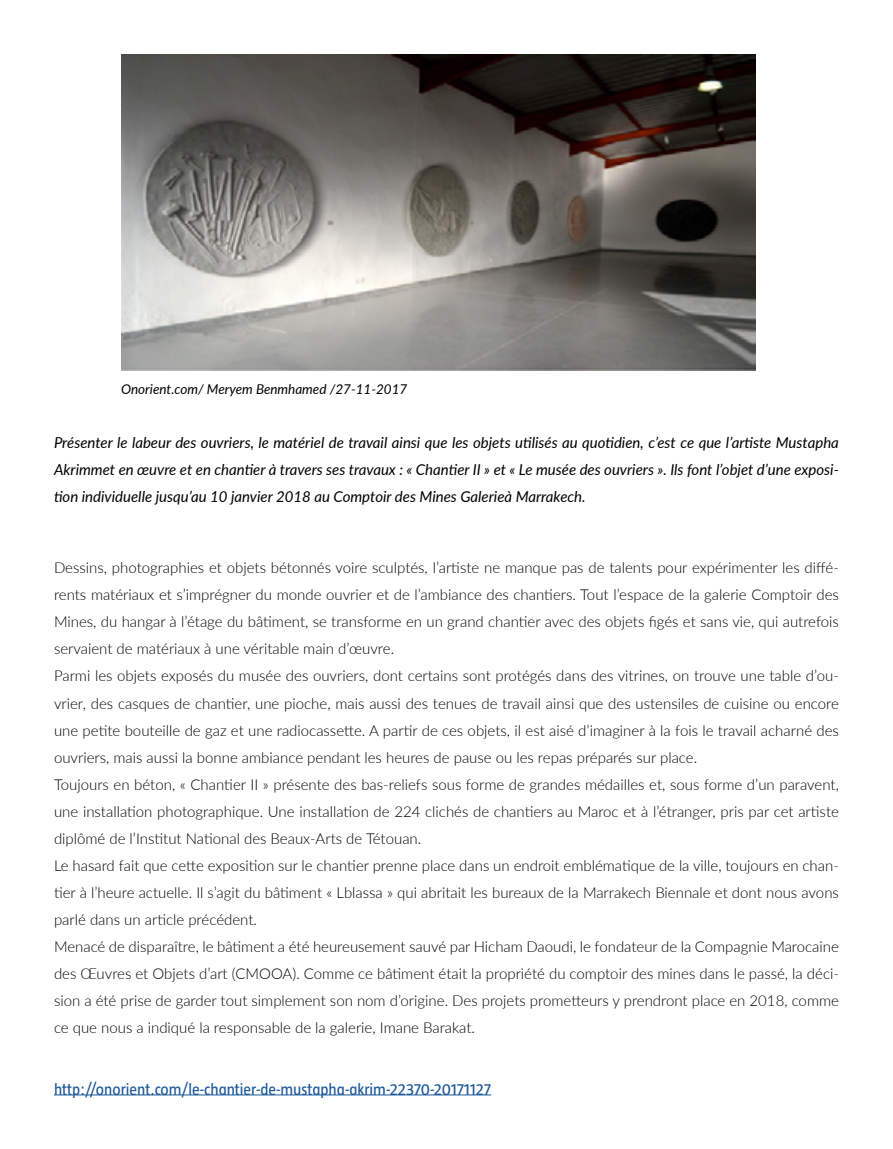
<style>
.page{position:relative;width:893px;height:1149px;background:#fff}
.page>*{position:absolute;margin:0;border:0;box-sizing:border-box;transform-origin:0 0}
.t1{font:16.5px "Taz";color:#1b5899}
.t2{font:300 15px/27px "Lato";color:#000;text-align:justify}
.t3{font:italic 15px/27px "Lato";color:#000;text-align:justify}
.t4{font:italic 13.5px "Lato";color:#000}
</style>
<div class="page">
<hr style="left:54px;top:1094px;width:437px;height:1px;background:#1b5899">
<img style="left:121px;top:54px;width:635px;height:316px">
<p class="t4" style="left:121px;top:379px;width:288px">Onorient.com/ Meryem Benmhamed /27-11-2017</p>
<p class="t3" style="left:54px;top:428px;width:786px">Présenter le labeur des ouvriers, le matériel de travail ainsi que les objets utilisés au quotidien, c’est ce que l’artiste Mustapha Akrimmet en œuvre et en chantier à travers ses travaux : « Chantier II » et « Le musée des ouvriers ». Ils font l’objet d’une exposi&shy;tion individuelle jusqu’au 10 janvier 2018 au Comptoir des Mines Galerieà Marrakech.</p>
<p class="t2" style="left:54px;top:553px;width:786px">Dessins, photographies et objets bétonnés voire sculptés, l’artiste ne manque pas de talents pour expérimenter les diffé&shy;rents matériaux et s’imprégner du monde ouvrier et de l’ambiance des chantiers. Tout l’espace de la galerie Comptoir des Mines, du hangar à l’étage du bâtiment, se transforme en un grand chantier avec des objets figés et sans vie, qui autrefois servaient de matériaux à une véritable main d’œuvre.</p>
<p class="t2" style="left:54px;top:661px;width:786px">Parmi les objets exposés du musée des ouvriers, dont certains sont protégés dans des vitrines, on trouve une table d’ou&shy;vrier, des casques de chantier, une pioche, mais aussi des tenues de travail ainsi que des ustensiles de cuisine ou encore une petite bouteille de gaz et une radiocassette. A partir de ces objets, il est aisé d’imaginer à la fois le travail acharné des ouvriers, mais aussi la bonne ambiance pendant les heures de pause ou les repas préparés sur place.</p>
<p class="t2" style="left:54px;top:769px;width:786px">Toujours en béton, « Chantier II » présente des bas-reliefs sous forme de grandes médailles et, sous forme d’un paravent, une installation photographique. Une installation de 224 clichés de chantiers au Maroc et à l’étranger, pris par cet artiste diplômé de l’Institut National des Beaux-Arts de Tétouan.</p>
<p class="t2" style="left:54px;top:850px;width:786px">Le hasard fait que cette exposition sur le chantier prenne place dans un endroit emblématique de la ville, toujours en chan&shy;tier à l’heure actuelle. Il s’agit du bâtiment « Lblassa » qui abritait les bureaux de la Marrakech Biennale et dont nous avons parlé dans un article précédent.</p>
<p class="t2" style="left:54px;top:931px;width:786px">Menacé de disparaître, le bâtiment a été heureusement sauvé par Hicham Daoudi, le fondateur de la Compagnie Marocaine des Œuvres et Objets d’art (CMOOA). Comme ce bâtiment était la propriété du comptoir des mines dans le passé, la déci&shy;sion a été prise de garder tout simplement son nom d’origine. Des projets prometteurs y prendront place en 2018, comme ce que nous a indiqué la responsable de la galerie, Imane Barakat.</p>
<p class="t1" style="left:54px;top:1080px;width:439px">http://onorient.com/le-chantier-de-mustapha-akrim-22370-20171127</p>
</div>
